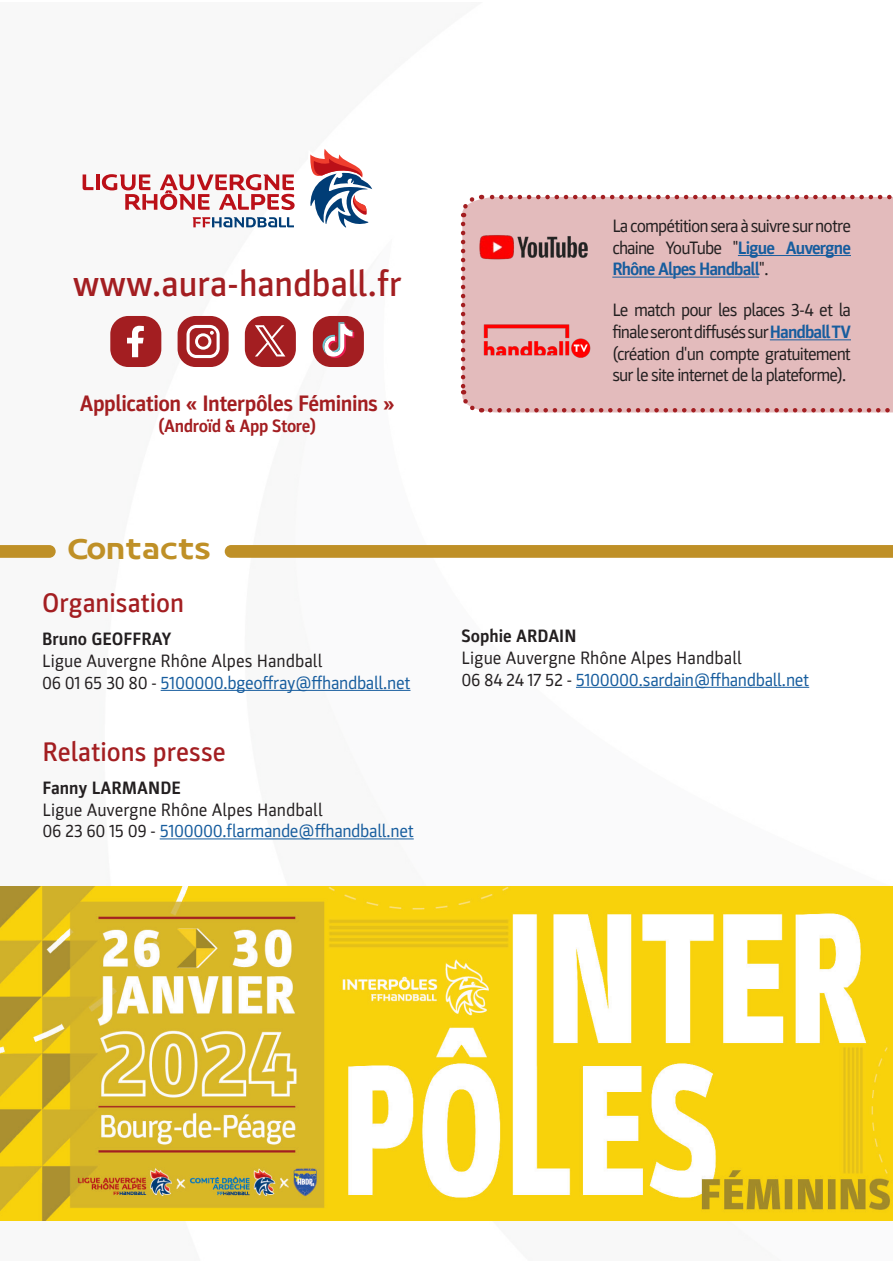
<style>
.page{position:relative;width:893px;height:1263px;background:#fff}
.page>*{position:absolute;margin:0;border:0;box-sizing:border-box;transform-origin:0 0}
.t1{font:500 36px "Parka";color:#a31e21}
.t2{font:500 27px "Parka";color:#a31e21}
.t3{font:27px "FF Hand";color:#bf9027}
.t4{font:700 22.5px "Parka";letter-spacing:-.02em;color:#a31e21}
.t5{font:18px/21.6px "Parka";letter-spacing:-.015em;color:#231f20;text-align:justify}
.t6{font:18px "Parka";letter-spacing:-.02em;color:#175d9e}
.t7{font:700 18px "Parka";color:#231f20}
.t8{font:700 18px "Parka";letter-spacing:-.02em;color:#a31e21}
.s1{color:#231f20}
.s2{font-weight:700;color:#175d9e}
</style>
<div class="page">
<div style="left:245px;top:316px;width:51px;height:51px;background:#a31e21;border-radius:18px"></div>
<div style="left:313px;top:316px;width:51px;height:51px;background:#a31e21;border-radius:18px"></div>
<div style="left:178px;top:316px;width:51px;height:51px;background:#a31e21;border-radius:18px"></div>
<div style="left:110px;top:316px;width:51px;height:51px;background:#a31e21;border-radius:18px"></div>
<svg style="left:310px;top:149px;width:62px;height:79px"></svg>
<svg style="left:83px;top:174px;width:10px;height:16px"></svg>
<hr style="left:96px;top:174px;width:3px;height:16px;background:#bb1018">
<svg style="left:102px;top:174px;width:193px;height:36px"></svg>
<svg style="left:193px;top:217px;width:101px;height:10px"></svg>
<svg style="left:0;top:545px;width:56px;height:13px"></svg>
<svg style="left:225px;top:545px;width:668px;height:13px;background:#c0922b"></svg>
<hr style="left:161px;top:690px;width:249px;height:1px;background:#175d9e">
<hr style="left:160px;top:838px;width:254px;height:1px;background:#175d9e">
<img style="left:0;top:886px;width:893px;height:334px">
<div style="left:462px;top:217px;width:431px;height:195px;background:#e3bbbc"></div>
<svg style="left:460px;top:224px;width:22px;height:189px"></svg>
<svg style="left:490px;top:408px;width:403px;height:4px;background:#c97c7e"></svg>
<svg style="left:461px;top:194px;width:432px;height:23px;background:#e1b6b7"></svg>
<hr style="left:738px;top:255px;width:113px;height:1px;background:#175d9e">
<hr style="left:612px;top:277px;width:147px;height:1px;background:#175d9e">
<img style="left:479px;top:213px;width:109px;height:68px">
<hr style="left:576px;top:687px;width:233px;height:1px;background:#175d9e">
<img style="left:465px;top:303px;width:144px;height:77px">
<hr style="left:770px;top:339px;width:81px;height:1px;background:#175d9e">
<svg style="left:127px;top:326px;width:17px;height:31px"></svg>
<svg style="left:186px;top:325px;width:34px;height:33px"></svg>
<svg style="left:322px;top:322px;width:32px;height:36px"></svg>
<svg style="left:255px;top:325px;width:30px;height:31px"></svg>
<p class="t1" style="left:73px;top:264px;width:330px">www.aura-handball.fr</p>
<p class="t4" style="left:80px;top:390px;width:316px">Application « Interpôles Féminins »</p>
<p class="t8" style="left:158px;top:416px;width:159px">(Androïd &amp; App Store)</p>
<p class="t3" style="left:68px;top:532px;width:145px">Contacts</p>
<p class="t2" style="left:42px;top:588px;width:143px">Organisation</p>
<p class="t7" style="left:42px;top:629px;width:131px">Bruno GEOFFRAY</p>
<p class="t5" style="left:42px;top:650px;width:282px">Ligue Auvergne Rhône Alpes Handball</p>
<p class="t6" style="left:42px;top:672px;width:370px"><span class="s1">06 01 65 30 80 -</span> 5100000.bgeoffray@ffhandball.net</p>
<p class="t2" style="left:43px;top:737px;width:185px">Relations presse</p>
<p class="t7" style="left:43px;top:778px;width:140px">Fanny LARMANDE</p>
<p class="t5" style="left:43px;top:799px;width:282px">Ligue Auvergne Rhône Alpes Handball</p>
<p class="t6" style="left:43px;top:821px;width:373px"><span class="s1">06 23 60 15 09 -</span> 5100000.flarmande@ffhandball.net</p>
<p class="t5" style="left:612px;top:215px;width:240px">La compétition sera à suivre sur notre chaine YouTube "<span class="s2">Ligue Auvergne Rhône Alpes Handball</span>".</p>
<p class="t5" style="left:612px;top:300px;width:240px">Le match pour les places 3-4 et la finale seront diffusés sur <span class="s2">Handball TV </span>(création d'un compte gratuitement sur le site internet de la plateforme).</p>
<p class="t7" style="left:462px;top:626px;width:116px">Sophie ARDAIN</p>
<p class="t5" style="left:462px;top:647px;width:282px">Ligue Auvergne Rhône Alpes Handball</p>
<p class="t6" style="left:462px;top:669px;width:349px"><span class="s1">06 84 24 17 52 -</span> 5100000.sardain@ffhandball.net</p>
</div>
